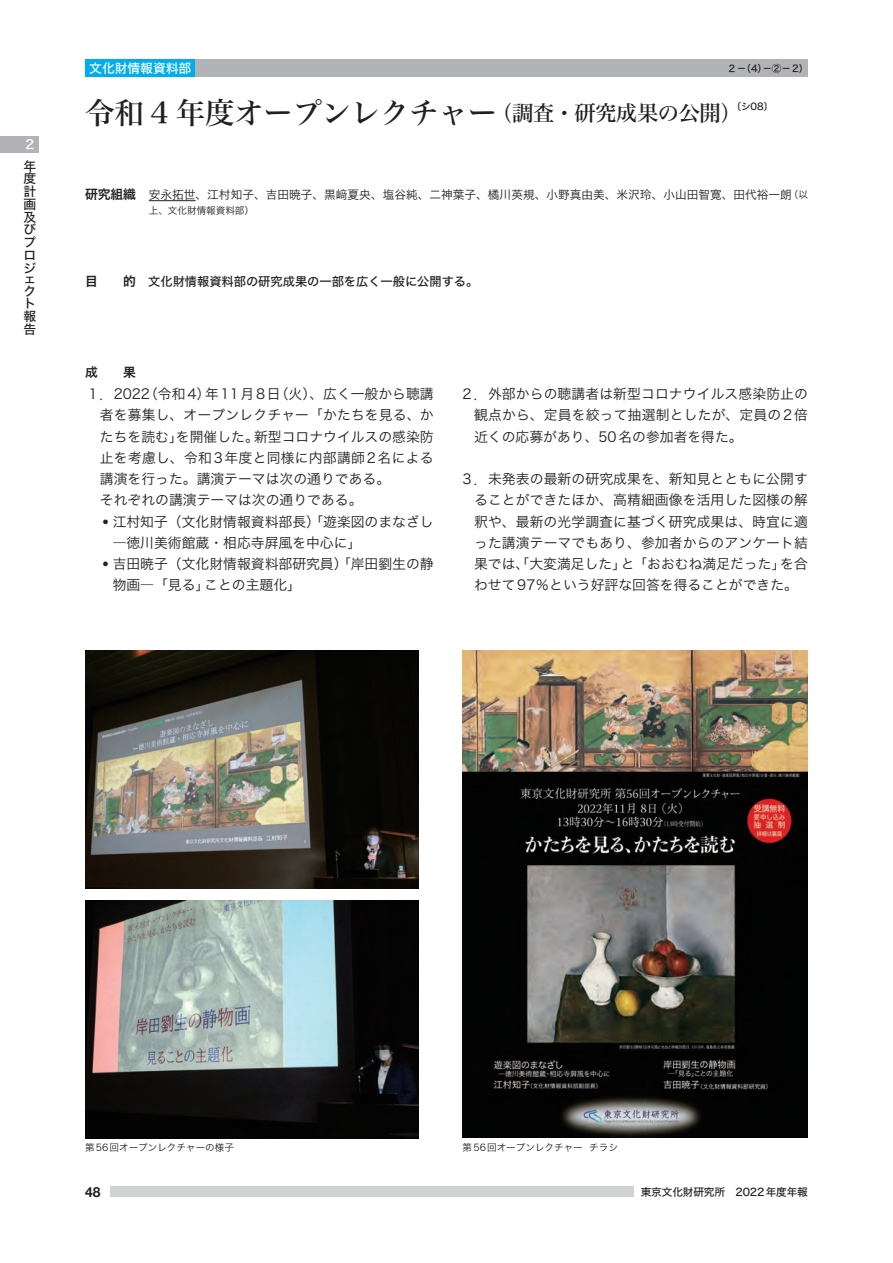
<style>
.page{position:relative;width:893px;height:1263px;background:#fff}
.page>*{position:absolute;margin:0;border:0;box-sizing:border-box;transform-origin:0 0}
.t1{font:29.7px "Hira Min Std W5";letter-spacing:-.02em;color:#231f20}
.t2{font:13.8px/21.3px "Hira Kaku Pro W3";color:#231f20;text-align:justify}
.t3{font:700 13.8px "Helvetica Neue";color:#231f20}
.t4{font:12.75px/12.8px "Hira Kaku Std W5";color:#231f20;text-align:justify}
.t5{font:12.75px/21.3px "Hira Kaku Std W5";color:#fff}
.t6{font:12.75px "Hira Kaku Pro W6";color:#231f20}
.t7{font:12.15px "Hira Kaku Std W5";color:#231f20}
.t8{font:11.7px "Hira Kaku Pro W3";color:#231f20}
.t9{font:10.65px "Hira Kaku Std W5";letter-spacing:-.01em;color:#231f20}
.t10{font:9.6px "Hira Kaku Pro W3";color:#231f20}
.t11{font:9.6px "Hira Kaku Std W5";color:#231f20}
.s1{color:#231f20}
.s2{font-size:21.3px}
.s3{font-family:"Hira Kaku Pro W6";font-size:12.75px}
.s4{font-size:9.6px}
</style>
<div class="page">
<div style="left:110px;top:1186px;width:524px;height:11px;background:#d1d2d4"></div>
<hr style="left:149px;top:200px;width:47px;height:1px;background:#231f20">
<div style="left:85px;top:60px;width:111px;height:17px;background:#00aeef"></div>
<div style="left:196px;top:60px;width:612px;height:17px;background:#b2b3b7"></div>
<img style="left:463px;top:651px;width:345px;height:486px">
<div style="left:0;top:136px;width:38px;height:17px;background:#b2b3b7"></div>
<img style="left:85px;top:651px;width:334px;height:238px">
<img style="left:85px;top:900px;width:334px;height:238px">
<p class="t5" style="left:23px;top:134px;width:14px">２<span class="s1">年</span></p>
<p class="t4" style="left:23px;top:172px;width:14px">度計画及びプロジ</p>
<p class="t4" style="left:23px;top:272px;width:14px">ェクト報告</p>
<p class="t5" style="left:89px;top:58px;width:104px">文化財情報資料部</p>
<p class="t1" style="left:85px;top:91px;width:658px">令和 4 年度オープンレクチャー<span class="s2">（調査・研究成果の公開）</span></p>
<p class="t11" style="left:732px;top:99px;width:43px">〔シ08〕</p>
<p class="t11" style="left:727px;top:61px;width:83px">２－（4）－②－2）</p>
<p class="t8" style="left:85px;top:184px;width:724px"><span class="s3">研究組織　</span>安永拓世、江村知子、吉田暁子、黒﨑夏央、塩谷純、二神葉子、橘川英規、小野真由美、米沢玲、小山田智寛、田代裕一朗<span class="s4">（以</span></p>
<p class="t10" style="left:149px;top:201px;width:107px">上、文化財情報資料部）</p>
<p class="t7" style="left:85px;top:272px;width:395px"><span class="s3">目　　的</span> 文化財情報資料部の研究成果の一部を広く一般に公開する。</p>
<p class="t6" style="left:85px;top:361px;width:53px">成　　果</p>
<p class="t2" style="left:86px;top:382px;width:349px">１．2022（令和4）年11月8日（火）、広く一般から聴講</p>
<p class="t2" style="left:100px;top:404px;width:335px">者を募集し、オープンレクチャー「かたちを見る、か</p>
<p class="t2" style="left:100px;top:425px;width:335px">たちを読む」を開催した。新型コロナウイルスの感染防</p>
<p class="t2" style="left:100px;top:446px;width:335px">止を考慮し、令和3年度と同様に内部講師2名による</p>
<p class="t2" style="left:100px;top:467px;width:292px">講演を行った。講演テーマは次の通りである。</p>
<p class="t2" style="left:86px;top:489px;width:278px">　それぞれの講演テーマは次の通りである。</p>
<p class="t2" style="left:102px;top:510px;width:334px"><sup>・</sup>江村知子（文化財情報資料部長）「遊楽図のまなざし</p>
<p class="t2" style="left:113px;top:531px;width:250px">―徳川美術館蔵・相応寺屛風を中心に」</p>
<p class="t2" style="left:102px;top:552px;width:334px"><sup>・</sup>吉田暁子（文化財情報資料部研究員）「岸田劉生の静</p>
<p class="t2" style="left:113px;top:574px;width:190px">物画―「見る」ことの主題化」</p>
<p class="t2" style="left:474px;top:382px;width:335px;text-indent:-14px">２．外部からの聴講者は新型コロナウイルス感染防止の観点から、定員を絞って抽選制としたが、定員の2倍近くの応募があり、50名の参加者を得た。</p>
<p class="t2" style="left:474px;top:467px;width:335px;text-indent:-14px">３．未発表の最新の研究成果を、新知見とともに公開することができたほか、高精細画像を活用した図様の解釈や、最新の光学調査に基づく研究成果は、時宜に適った講演テーマでもあり、参加者からのアンケート結果では、「大変満足した」と「おおむね満足だった」を合わせて97％という好評な回答を得ることができた。</p>
<p class="t10" style="left:85px;top:1139px;width:150px">第56回オープンレクチャーの様子</p>
<p class="t10" style="left:463px;top:1139px;width:157px">第56回オープンレクチャー チラシ</p>
<p class="t3" style="left:85px;top:1183px;width:17px">48</p>
<p class="t9" style="left:641px;top:1184px;width:169px">東京文化財研究所　2022年度年報</p>
</div>
